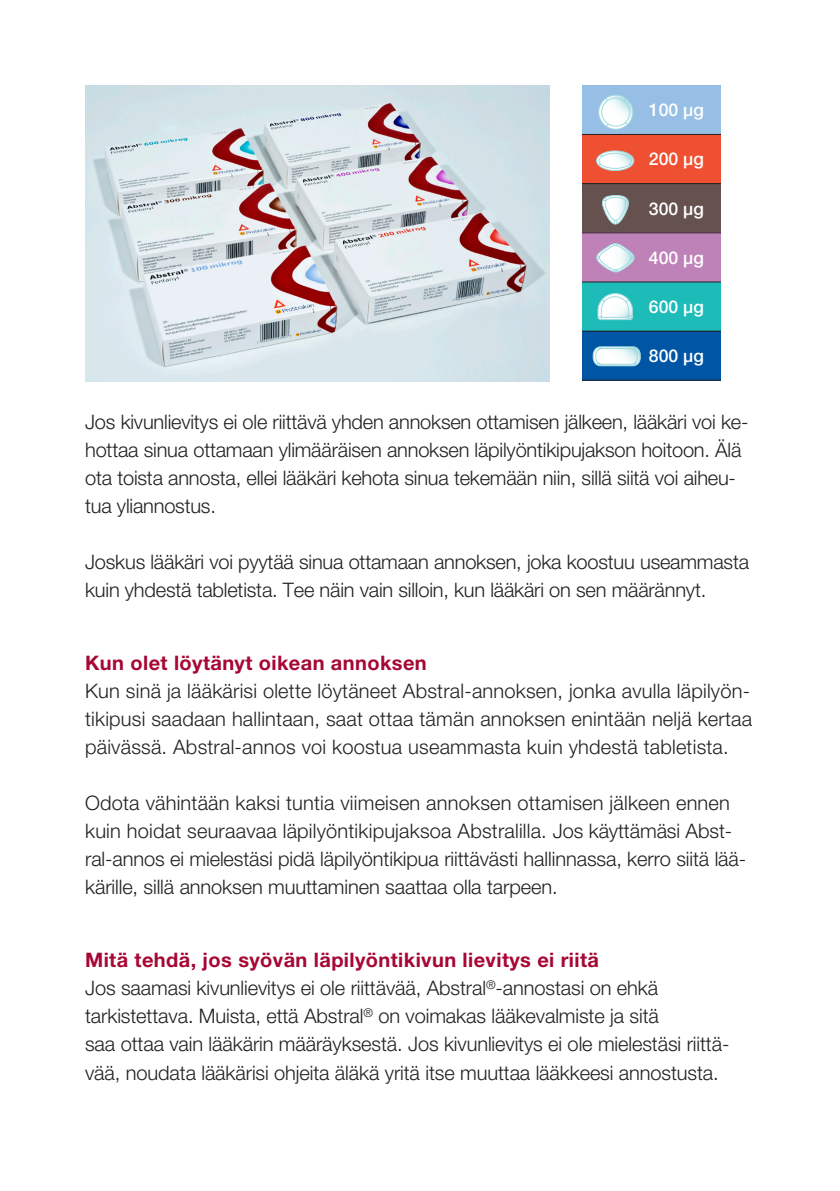
<style>
.page{position:relative;width:840px;height:1191px;background:#fff}
.page>*{position:absolute;margin:0;border:0;box-sizing:border-box;transform-origin:0 0}
.t1{font:300 20px/28px "Helvetica Neue LT Std";letter-spacing:-.005em;color:#231f20}
.t2{font:700 20px "Helvetica Neue LT Std";letter-spacing:.02em;color:#a60733}
.t3{font:500 17.6px "Helvetica Neue LT Std";color:#fff}
</style>
<div class="page">
<img style="left:85px;top:85px;width:464px;height:296px">
<svg style="left:582px;top:85px;width:138px;height:295px;background:#757b91"></svg>
<svg style="left:598px;top:95px;width:34px;height:34px"></svg>
<div style="left:598px;top:95px;width:34px;height:34px;border:1px solid #a1dae0;border-radius:50%"></div>
<svg style="left:601px;top:98px;width:29px;height:29px"></svg>
<div style="left:596px;top:151px;width:37px;height:20px;border:1px solid #a1dae0;border-radius:50%"></div>
<svg style="left:596px;top:151px;width:37px;height:19px"></svg>
<svg style="left:599px;top:195px;width:32px;height:31px"></svg>
<svg style="left:594px;top:243px;width:40px;height:30px"></svg>
<svg style="left:597px;top:293px;width:35px;height:27px"></svg>
<div style="left:592px;top:346px;width:48px;height:20px;border:1px solid #a1dae0;border-radius:8px"></div>
<svg style="left:593px;top:346px;width:47px;height:20px"></svg>
<p class="t3" style="left:648px;top:99px;width:56px">100 µg</p>
<p class="t3" style="left:648px;top:149px;width:56px">200 µg</p>
<p class="t3" style="left:648px;top:198px;width:56px">300 µg</p>
<p class="t3" style="left:648px;top:247px;width:56px">400 µg</p>
<p class="t3" style="left:648px;top:296px;width:56px">600 µg</p>
<p class="t3" style="left:648px;top:345px;width:56px">800 µg</p>
<p class="t1" style="left:85px;top:408px;width:664px">Jos kivunlievitys ei ole riittävä yhden annoksen ottamisen jälkeen, lääkäri voi ke&shy;hottaa sinua ottamaan ylimääräisen annoksen läpilyöntikipujakson hoitoon. Älä ota toista annosta, ellei lääkäri kehota sinua tekemään niin, sillä siitä voi aiheu&shy;tua yliannostus.</p>
<p class="t1" style="left:85px;top:548px;width:665px">Joskus lääkäri voi pyytää sinua ottamaan annoksen, joka koostuu useammasta kuin yhdestä tabletista. Tee näin vain silloin, kun lääkäri on sen määrännyt.</p>
<p class="t2" style="left:85px;top:651px;width:343px">Kun olet löytänyt oikean annoksen</p>
<p class="t1" style="left:85px;top:677px;width:668px;text-align:justify">Kun sinä ja lääkärisi olette löytäneet Abstral-annoksen, jonka avulla läpilyön&shy;tikipusi saadaan hallintaan, saat ottaa tämän annoksen enintään neljä kertaa päivässä. Abstral-annos voi koostua useammasta kuin yhdestä tabletista.</p>
<p class="t1" style="left:85px;top:789px;width:662px">Odota vähintään kaksi tuntia viimeisen annoksen ottamisen jälkeen ennen kuin hoidat seuraavaa läpilyöntikipujaksoa Abstralilla. Jos käyttämäsi Abst&shy;ral-annos ei mielestäsi pidä läpilyöntikipua riittävästi hallinnassa, kerro siitä lää&shy;kärille, sillä annoksen muuttaminen saattaa olla tarpeen.</p>
<p class="t2" style="left:85px;top:948px;width:515px">Mitä tehdä, jos syövän läpilyöntikivun lievitys ei riitä</p>
<p class="t1" style="left:85px;top:974px;width:574px">Jos saamasi kivunlievitys ei ole riittävää, Abstral<sup>®</sup>-annostasi on ehkä</p>
<p class="t1" style="left:85px;top:1002px;width:575px">tarkistettava. Muista, että Abstral<sup>®</sup> on voimakas lääkevalmiste ja sitä</p>
<p class="t1" style="left:85px;top:1030px;width:645px">saa ottaa vain lääkärin määräyksestä. Jos kivunlievitys ei ole mielestäsi riittä&shy;vää, noudata lääkärisi ohjeita äläkä yritä itse muuttaa lääkkeesi annostusta.</p>
</div>
